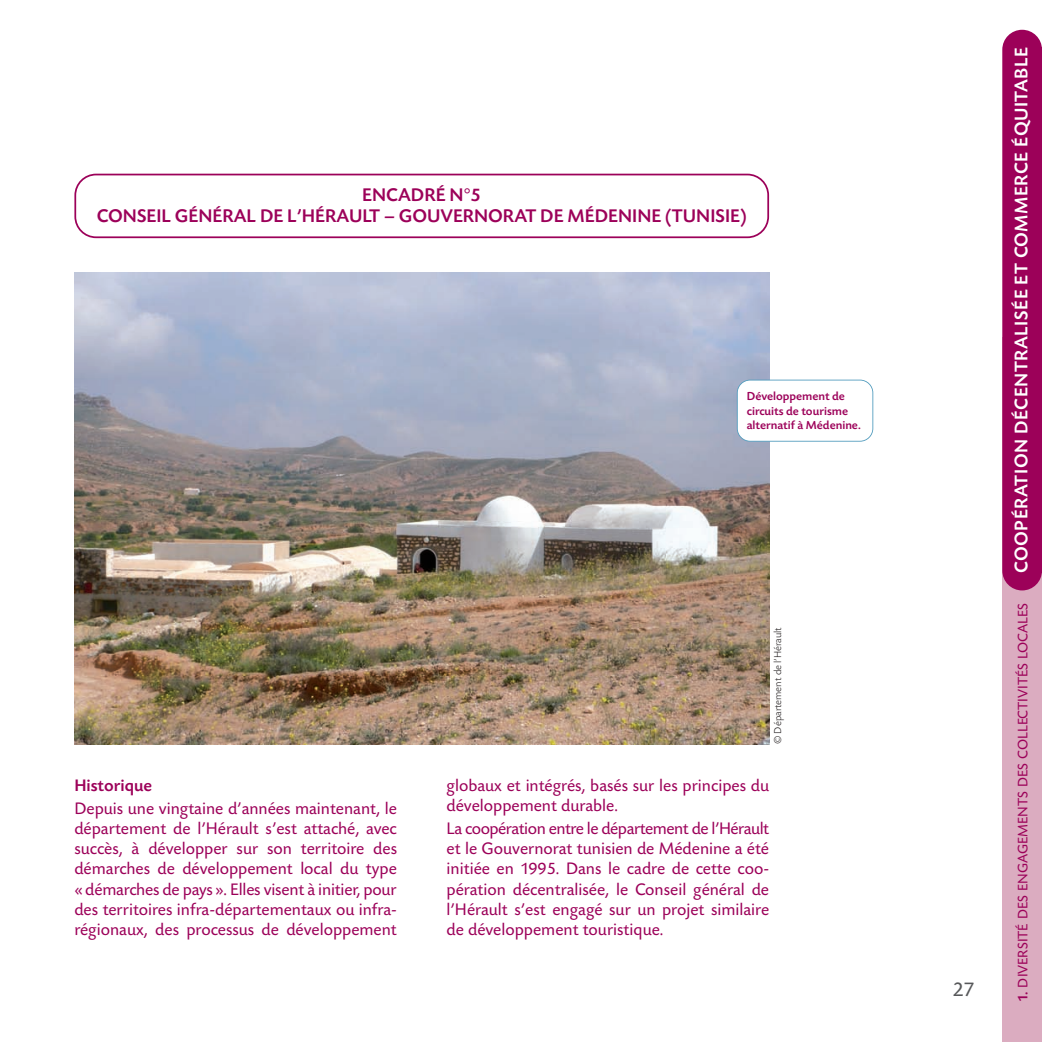
<style>
.page{position:relative;width:1042px;height:1042px;background:#fff}
.page>*{position:absolute;margin:0;border:0;box-sizing:border-box;transform-origin:0 0}
.t1{font:21px "Today SB";color:#57585a}
.t2{font:500 19.25px/21px "Today SB";color:#9c0159;text-align:center}
.t3{font:500 19.25px "Today SB";letter-spacing:.025em;color:#fff}
.t4{font:17.5px/20.3px "Today SB";color:#9c0159;text-align:justify}
.t5{font:500 17.5px "Today SB";color:#9c0159}
.t6{font:14.35px "Today SB";color:#9c0159}
.t7{font:500 12.25px/14.7px "Today SB";color:#9c0159}
.t8{font:300 10.5px "Today SB";color:#231f20}
.s1{font-weight:500;font-size:14.88px}
</style>
<div class="page">
<div style="left:1002px;top:337px;width:40px;height:705px;background:#dbacc0"></div>
<div style="left:1002px;top:30px;width:40px;height:560px;background:#9c0159;border-radius:20px"></div>
<svg style="left:74px;top:174px;width:695px;height:64px"></svg>
<img style="left:74px;top:273px;width:695px;height:471px">
<div style="left:737px;top:380px;width:136px;height:61px;background:#fff;border-radius:13px"></div>
<div style="left:737px;top:380px;width:136px;height:62px;border:2px solid #529cbe;border-radius:13px"></div>
<p class="t2" style="left:97px;top:184px;width:651px">ENCADRÉ N°5<br>CONSEIL GÉNÉRAL DE L’HÉRAULT – GOUVERNORAT DE MÉDENINE (TUNISIE)</p>
<p class="t7" style="left:747px;top:388px;width:115px">Développement de circuits de tourisme alternatif à Médenine.</p>
<p class="t5" style="left:74px;top:774px;width:79px">Historique</p>
<p class="t4" style="left:74px;top:797px;width:324px">Depuis une vingtaine d’années maintenant, le département de l’Hérault s’est attaché, avec succès, à développer sur son territoire des démarches de développement local du type « démarches de pays ». Elles visent à initier, pour des territoires infra-départementaux ou infra&shy;régionaux, des processus de développement</p>
<p class="t8" style="left:771px;top:744px;width:119px;rotate:-90deg">© Département de l’Hérault</p>
<p class="t4" style="left:446px;top:774px;width:324px">globaux et intégrés, basés sur les principes du développement durable.</p>
<p class="t4" style="left:446px;top:817px;width:324px">La coopération entre le département de l’Hérault et le Gouvernorat tunisien de Médenine a été initiée en 1995. Dans le cadre de cette coo&shy;pération décentralisée, le Conseil général de l’Hérault s’est engagé sur un projet similaire de développement touristique.</p>
<p class="t1" style="left:952px;top:976px;width:24px">27</p>
<p class="t3" style="left:1009px;top:573px;width:527px;rotate:-90deg">COOPÉRATION DÉCENTRALISÉE ET COMMERCE ÉQUITABLE</p>
<p class="t6" style="left:1014px;top:1001px;width:400px;rotate:-90deg"><span class="s1">1.</span> DIVERSITÉ DES ENGAGEMENTS DES COLLECTIVITÉS LOCALES</p>
</div>
